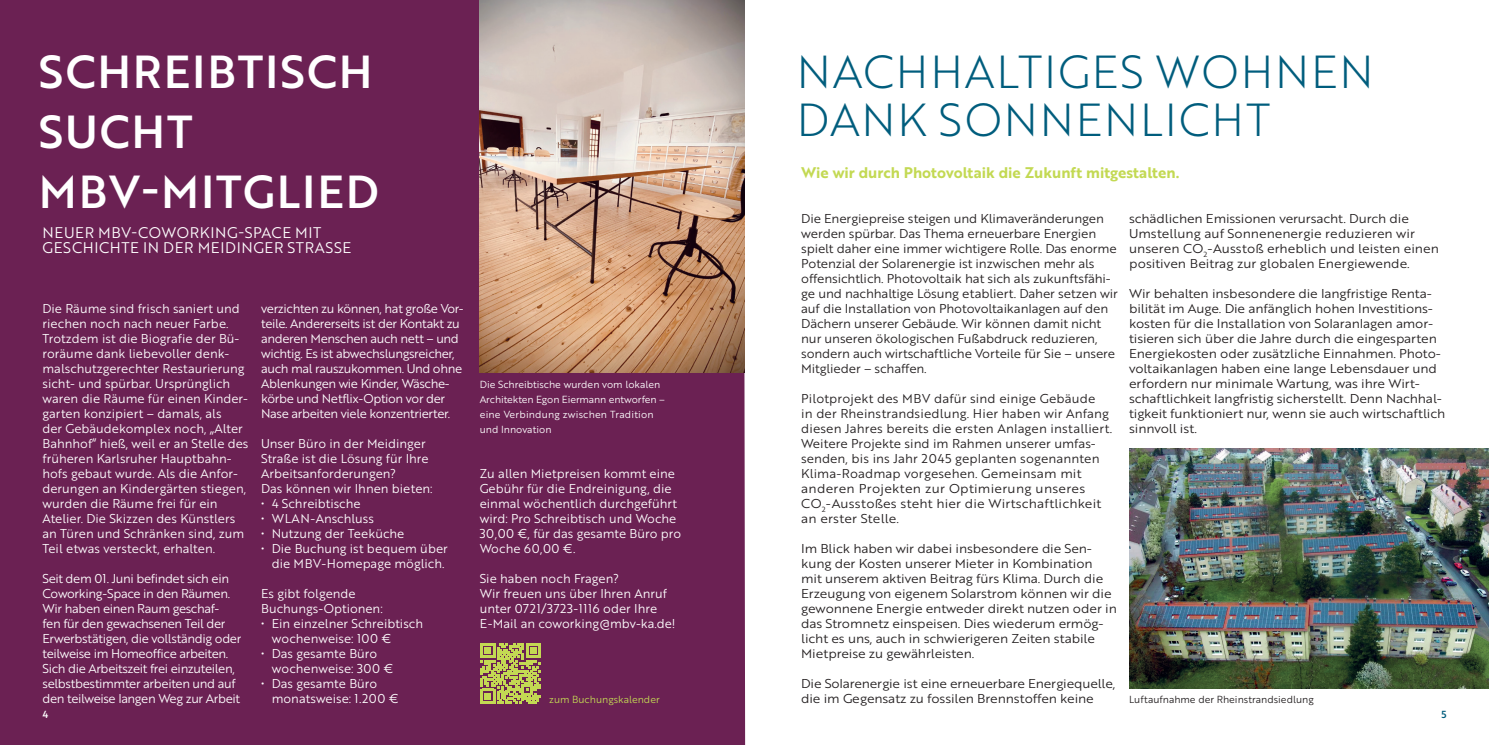
<style>
.page{position:relative;width:1489px;height:745px;background:#fff}
.page>*{position:absolute;margin:0;border:0;box-sizing:border-box;transform-origin:0 0}
.t1{font:45px/47.5px "Brother 1816 Light";letter-spacing:.04em;color:#005d7d}
.Headline_brother__me{font:45px/60px "Brother 1816 Medium";letter-spacing:.04em;color:#fff}
.t2{font:15px/15px "Brother 1816 Book";letter-spacing:.04em;color:#fff}
.Subhead_Brother_Bold{font:15px "Brother 1816 Bold";color:#c3d953}
.t3{font:12.5px/15px "Brother 1816 Book";color:#fff}
.Copy_Brother_Book_Bl{font:12.5px/15px "Brother 1816 Book";letter-spacing:-.01em;color:#231f20;scale:1.06 1}
.t4{font:12.5px/15px "Brother 1816 Book";letter-spacing:-.03em;color:#fff}
.Copy_Brother_Book_Bl-2{font:12.5px/15px "Brother 1816 Book";letter-spacing:-.01em;color:#231f20}
.Copy_Brother_Book_Bl-3{font:12.5px/15px "Brother 1816 Book";letter-spacing:.01em;color:#231f20}
.t5{font:10px/15px "Brother 1816 Book";color:#fff}
.t6{font:10px "Brother 1816 Book";color:#231f20}
.t7{font:10px "Brother 1816 Book";color:#c3d953}
.Interview_Antwort{font:10px "Brother 1816 Medium";color:#005d7d}
.Interview_Antwort-2{font:10px "Brother 1816 Medium";color:#fff}
</style>
<div class="page">
<div style="left:0;top:0;width:745px;height:744px;background:#6b2153"></div>
<img style="left:1129px;top:448px;width:359px;height:240px">
<img style="left:480px;top:0;width:264px;height:372px">
<svg style="left:480px;top:643px;width:60px;height:59px;background:#aaa553"></svg>
<p class="Headline_brother__me" style="left:39px;top:40px;width:341px">SCHREIBTISCH<br>SUCHT<br>MBV-MITGLIED</p>
<p class="t2" style="left:43px;top:224px;width:310px">NEUER MBV-COWORKING-SPACE MIT<br>GESCHICHTE IN DER MEIDINGER STRASSE</p>
<p class="t3" style="left:43px;top:300px;width:207px">Die Räume sind frisch saniert und riechen noch nach neuer Farbe.<br>Trotzdem ist die Biografie der Bü&shy;roräume dank liebevoller denk&shy;malschutzgerechter Restaurierung sicht- und spürbar. Ursprünglich waren die Räume für einen Kinder&shy;garten konzipiert – damals, als<br>der Gebäudekomplex noch, „Alter Bahnhof“ hieß, weil er an Stelle des früheren Karlsruher Hauptbahn&shy;hofs gebaut wurde. Als die Anfor&shy;derungen an Kindergärten stiegen, wurden die Räume frei für ein Atelier. Die Skizzen des Künstlers an Türen und Schränken sind, zum Teil etwas versteckt, erhalten.</p>
<p class="t4" style="left:43px;top:570px;width:200px">Seit dem 01. Juni befindet sich ein Coworking-Space in den Räumen.<br>Wir haben einen Raum geschaf-<br>fen für den gewachsenen Teil der Erwerbstätigen, die vollständig oder teilweise im Homeoffice arbeiten.<br>Sich die Arbeitszeit frei einzuteilen, selbstbestimmter arbeiten und auf den teilweise langen Weg zur Arbeit</p>
<p class="Interview_Antwort-2" style="left:43px;top:706px;width:7px">4</p>
<p class="t4" style="left:261px;top:300px;width:204px">verzichten zu können, hat große Vor&shy;teile. Andererseits ist der Kontakt zu anderen Menschen auch nett – und wichtig. Es ist abwechslungsreicher, auch mal rauszukommen. Und ohne Ablenkungen wie Kinder, Wäsche&shy;körbe und Netflix-Option vor der Nase arbeiten viele konzentrierter.</p>
<p class="t3" style="left:261px;top:435px;width:169px">Unser Büro in der Meidinger<br>Straße ist die Lösung für Ihre<br>Arbeitsanforderungen?</p>
<p class="t3" style="left:261px;top:480px;width:173px">Das können wir Ihnen bieten:</p>
<p class="t3" style="left:261px;top:495px;width:101px">• 4 Schreibtische</p>
<p class="t3" style="left:261px;top:510px;width:114px">• WLAN-Anschluss</p>
<p class="t3" style="left:261px;top:525px;width:145px">• Nutzung der Teeküche</p>
<p class="t3" style="left:261px;top:540px;width:188px;text-align:center">• Die Buchung ist bequem über die MBV-Homepage möglich.</p>
<p class="t3" style="left:261px;top:585px;width:123px">Es gibt folgende<br>Buchungs-Optionen:</p>
<p class="t3" style="left:272px;top:615px;width:153px;text-indent:-11px">• Ein einzelner Schreibtisch wochenweise: 100 €</p>
<p class="t3" style="left:272px;top:645px;width:123px;text-indent:-11px">• Das gesamte Büro wochenweise: 300 €</p>
<p class="t3" style="left:272px;top:675px;width:128px;text-indent:-11px">• Das gesamte Büro monatsweise: 1.200 €</p>
<p class="t5" style="left:480px;top:376px;width:187px">Die Schreibtische wurden vom lokalen<br>Architekten Egon Eiermann entworfen – eine Verbindung zwischen Tradition und Innovation</p>
<p class="t3" style="left:480px;top:465px;width:203px">Zu allen Mietpreisen kommt eine<br>Gebühr für die Endreinigung, die einmal wöchentlich durchgeführt wird: Pro Schreibtisch und Woche<br>30,00 €, für das gesamte Büro pro<br>Woche 60,00 €.</p>
<p class="t3" style="left:480px;top:570px;width:197px">Sie haben noch Fragen?<br>Wir freuen uns über Ihren Anruf unter 0721/3723-1116 oder Ihre<br>E-Mail an coworking@mbv-ka.de!</p>
<p class="t7" style="left:549px;top:692px;width:112px">zum Buchungskalender</p>
<p class="t1" style="left:796px;top:47px;width:578px">NACHHALTIGES WOHNEN<br>DANK SONNENLICHT</p>
<p class="Subhead_Brother_Bold" style="left:801px;top:161px;width:380px">Wie wir durch Photovoltaik die Zukunft mitgestalten.</p>
<p class="Copy_Brother_Book_Bl-2" style="left:801px;top:210px;width:318px">Die Energiepreise steigen und Klimaveränderungen werden spürbar. Das Thema erneuerbare Energien spielt daher eine immer wichtigere Rolle. Das enorme Potenzial der Solarenergie ist inzwischen mehr als offensichtlich. Photovoltaik hat sich als zukunftsfähi&shy;ge und nachhaltige Lösung etabliert. Daher setzen wir auf die Installation von Photovoltaikanlagen auf den Dächern unserer Gebäude. Wir können damit nicht nur unseren ökologischen Fußabdruck reduzieren, sondern auch wirtschaftliche Vorteile für Sie – unsere Mitglieder – schaffen.</p>
<p class="Copy_Brother_Book_Bl-3" style="left:801px;top:390px;width:312px">Pilotprojekt des MBV dafür sind einige Gebäude<br>in der Rheinstrandsiedlung. Hier haben wir Anfang diesen Jahres bereits die ersten Anlagen installiert.<br>Weitere Projekte sind im Rahmen unserer umfas&shy;senden, bis ins Jahr 2045 geplanten sogenannten Klima-Roadmap vorgesehen. Gemeinsam mit anderen Projekten zur Optimierung unseres CO<sub>2</sub>-Ausstoßes steht hier die Wirtschaftlichkeit an erster Stelle.</p>
<p class="Copy_Brother_Book_Bl" style="left:801px;top:540px;width:299px">Im Blick haben wir dabei insbesondere die Sen&shy;kung der Kosten unserer Mieter in Kombination<br>mit unserem aktiven Beitrag fürs Klima. Durch die Erzeugung von eigenem Solarstrom können wir die gewonnene Energie entweder direkt nutzen oder in das Stromnetz einspeisen. Dies wiederum ermög&shy;licht es uns, auch in schwierigeren Zeiten stabile Mietpreise zu gewährleisten.</p>
<p class="Copy_Brother_Book_Bl" style="left:801px;top:675px;width:298px">Die Solarenergie ist eine erneuerbare Energiequelle, die im Gegensatz zu fossilen Brennstoffen keine</p>
<p class="Copy_Brother_Book_Bl" style="left:1129px;top:210px;width:294px">schädlichen Emissionen verursacht. Durch die Umstellung auf Sonnenenergie reduzieren wir unseren CO<sub>2</sub>-Ausstoß erheblich und leisten einen positiven Beitrag zur globalen Energiewende.</p>
<p class="Copy_Brother_Book_Bl" style="left:1129px;top:285px;width:300px">Wir behalten insbesondere die langfristige Renta&shy;bilität im Auge. Die anfänglich hohen Investitions&shy;kosten für die Installation von Solaranlagen amor&shy;tisieren sich über die Jahre durch die eingesparten Energiekosten oder zusätzliche Einnahmen. Photo&shy;voltaikanlagen haben eine lange Lebensdauer und erfordern nur minimale Wartung, was ihre Wirt&shy;schaftlichkeit langfristig sicherstellt. Denn Nachhal&shy;tigkeit funktioniert nur, wenn sie auch wirtschaftlich sinnvoll ist.</p>
<p class="t6" style="left:1129px;top:692px;width:186px">Luftaufnahme der Rheinstrandsiedlung</p>
<p class="Interview_Antwort" style="left:1441px;top:706px;width:7px">5</p>
</div>
